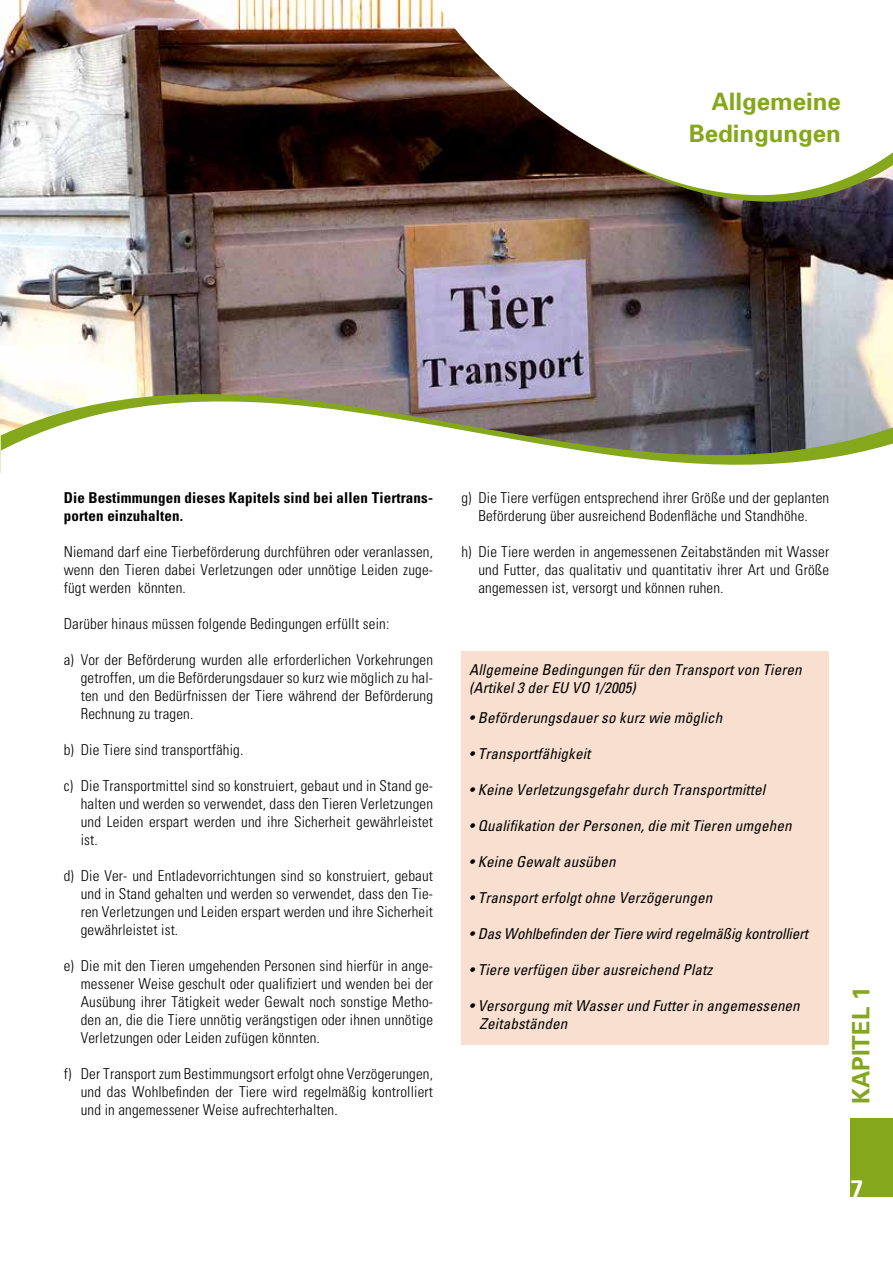
<style>
.page{position:relative;width:893px;height:1263px;background:#fff}
.page>*{position:absolute;margin:0;border:0;box-sizing:border-box;transform-origin:0 0}
.t1{font:700 24px/31.5px "Univers";color:#84a71c;text-align:right}
.t2{font:700 24px "Univers";color:#fff}
.t3{font:300 condensed 15px/18px "Univers";letter-spacing:.01em;color:#000;text-align:justify}
.t4{font:italic condensed 15px/18px "Univers";letter-spacing:.01em;color:#000}
.t5{font:700 condensed 15px/18px "Univers";letter-spacing:.01em;color:#000}
.t6{font:italic condensed 15px "Univers";letter-spacing:-.01em;color:#000}
</style>
<div class="page">
<div style="left:850px;top:1118px;width:43px;height:79px;background:#84a71c"></div>
<img style="left:1px;top:0;width:892px;height:392px">
<svg style="left:1px;top:392px;width:892px;height:7px;background:#9f9b95"></svg>
<svg style="left:1px;top:399px;width:892px;height:66px"></svg>
<svg style="left:439px;top:197px;width:454px;height:6px;background:#483c2c"></svg>
<svg style="left:426px;top:0;width:467px;height:197px"></svg>
<div style="left:461px;top:651px;width:367px;height:394px;background:#f8dfcf"></div>
<h1 class="t1" style="left:689px;top:85px;width:154px">Allgemeine<br>Bedingungen</h1>
<p class="t5" style="left:64px;top:488px;width:371px">Die Bestimmungen dieses Kapitels sind bei allen Tiertrans&shy;porten einzuhalten.</p>
<p class="t3" style="left:64px;top:542px;width:371px">Niemand darf eine Tierbeförderung durchführen oder veranlassen, wenn den Tieren dabei Verletzungen oder unnötige Leiden zuge&shy;fügt werden könnten.</p>
<p class="t3" style="left:64px;top:614px;width:327px">Darüber hinaus müssen folgende Bedingungen erfüllt sein:</p>
<p class="t3" style="left:81px;top:650px;width:354px;text-indent:-17px">a) Vor der Beförderung wurden alle erforderlichen Vorkehrungen getroffen, um die Beförderungsdauer so kurz wie möglich zu hal&shy;ten und den Bedürfnissen der Tiere während der Beförderung Rechnung zu tragen.</p>
<p class="t3" style="left:64px;top:740px;width:181px">b) Die Tiere sind transportfähig.</p>
<p class="t3" style="left:81px;top:776px;width:354px;text-indent:-17px">c) Die Transportmittel sind so konstruiert, gebaut und in Stand ge&shy;halten und werden so verwendet, dass den Tieren Verletzungen und Leiden erspart werden und ihre Sicherheit gewährleistet ist.</p>
<p class="t3" style="left:81px;top:866px;width:354px;text-indent:-17px">d) Die Ver- und Entladevorrichtungen sind so konstruiert, gebaut und in Stand gehalten und werden so verwendet, dass den Tie&shy;ren Verletzungen und Leiden erspart werden und ihre Sicherheit gewährleistet ist.</p>
<p class="t3" style="left:81px;top:956px;width:354px;text-indent:-17px">e) Die mit den Tieren umgehenden Personen sind hierfür in ange&shy;messener Weise geschult oder qualifiziert und wenden bei der Ausübung ihrer Tätigkeit weder Gewalt noch sonstige Metho&shy;den an, die die Tiere unnötig verängstigen oder ihnen unnötige Verletzungen oder Leiden zufügen könnten.</p>
<p class="t3" style="left:81px;top:1064px;width:354px;text-indent:-17px">f) Der Transport zum Bestimmungsort erfolgt ohne Verzögerungen, und das Wohlbefinden der Tiere wird regelmäßig kontrolliert und in angemessener Weise aufrechterhalten.</p>
<p class="t3" style="left:461px;top:488px;width:369px;text-align:center">g) Die Tiere verfügen entsprechend ihrer Größe und der geplanten<br>Beförderung über ausreichend Bodenfläche und Standhöhe.</p>
<p class="t3" style="left:478px;top:542px;width:352px;text-indent:-17px">h) Die Tiere werden in angemessenen Zeitabständen mit Wasser und Futter, das qualitativ und quantitativ ihrer Art und Größe angemessen ist, versorgt und können ruhen.</p>
<p class="t4" style="left:469px;top:660px;width:334px">Allgemeine Bedingungen für den Transport von Tieren (Artikel 3 der EU VO 1/2005)</p>
<p class="t4" style="left:469px;top:708px;width:255px">• Beförderungsdauer so kurz wie möglich</p>
<p class="t4" style="left:469px;top:744px;width:123px">• Transportfähigkeit</p>
<p class="t4" style="left:469px;top:780px;width:298px">• Keine Verletzungsgefahr durch Transportmittel</p>
<p class="t4" style="left:469px;top:816px;width:324px">• Qualifikation der Personen, die mit Tieren umgehen</p>
<p class="t4" style="left:469px;top:852px;width:148px">• Keine Gewalt ausüben</p>
<p class="t4" style="left:469px;top:888px;width:245px">• Transport erfolgt ohne Verzögerungen</p>
<p class="t6" style="left:469px;top:924px;width:340px">• Das Wohlbefinden der Tiere wird regelmäßig kontrolliert</p>
<p class="t4" style="left:469px;top:960px;width:245px">• Tiere verfügen über ausreichend Platz</p>
<p class="t4" style="left:480px;top:996px;width:322px;text-indent:-10px">• Versorgung mit Wasser und Futter in angemessenen<br>Zeitabständen</p>
<h1 class="t1" style="left:844px;top:1104px;width:119px;rotate:-90deg">Kapitel 1</h1>
<h1 class="t2" style="left:850px;top:1173px;width:15px">7</h1>
</div>
